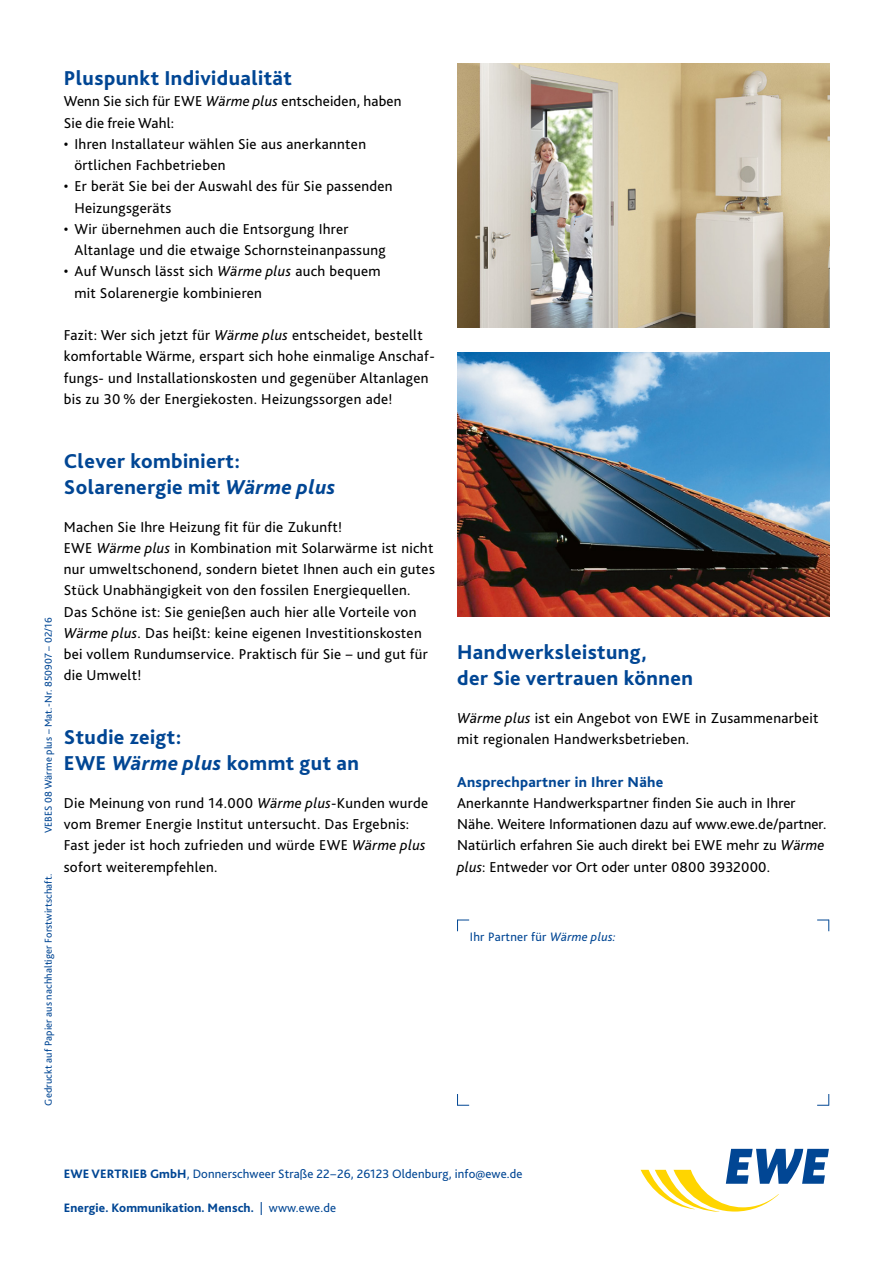
<style>
.page{position:relative;width:893px;height:1263px;background:#fff}
.page>*{position:absolute;margin:0;border:0;box-sizing:border-box;transform-origin:0 0}
.t1{font:800 21px/26.2px "Bliss 2";letter-spacing:.02em;color:#014694}
.t2{font:15px/21.3px "Bliss 2";letter-spacing:.02em;color:#000}
.t3{font:800 15px "Bliss 2";letter-spacing:.02em;color:#014694}
.t4{font:12.75px "Bliss 2";letter-spacing:.01em;color:#014694}
.t5{font:800 12.75px "Bliss 2";letter-spacing:.01em;color:#014694}
.t6{font:10.5px "Bliss 2";letter-spacing:.01em;color:#014694}
.s1{font-style:italic}
.s2{font-weight:800}
.s3{font-weight:400}
</style>
<div class="page">
<img style="left:457px;top:353px;width:372px;height:264px">
<img style="left:457px;top:64px;width:372px;height:263px">
<svg style="left:641px;top:1149px;width:188px;height:63px"></svg>
<svg style="left:457px;top:919px;width:12px;height:12px"></svg>
<svg style="left:457px;top:1094px;width:12px;height:12px"></svg>
<svg style="left:817px;top:919px;width:12px;height:12px"></svg>
<svg style="left:817px;top:1094px;width:12px;height:12px"></svg>
<h1 class="t1" style="left:64px;top:64px;width:230px">Pluspunkt Individualität</h1>
<p class="t2" style="left:64px;top:90px;width:339px">Wenn Sie sich für EWE <span class="s1">Wärme plus</span> entscheiden, haben<br>Sie die freie Wahl:</p>
<p class="t2" style="left:74px;top:133px;width:293px;text-indent:-11px">• Ihren Installateur wählen Sie aus anerkannten örtlichen Fachbetrieben</p>
<p class="t2" style="left:74px;top:175px;width:320px;text-indent:-11px">• Er berät Sie bei der Auswahl des für Sie passenden<br>Heizungsgeräts</p>
<p class="t2" style="left:74px;top:218px;width:313px;text-indent:-11px">• Wir übernehmen auch die Entsorgung Ihrer<br>Altanlage und die etwaige Schornsteinanpassung</p>
<p class="t2" style="left:74px;top:260px;width:308px;text-indent:-11px">• Auf Wunsch lässt sich <span class="s1">Wärme plus</span> auch bequem mit Solarenergie kombinieren</p>
<p class="t2" style="left:64px;top:324px;width:372px">Fazit: Wer sich jetzt für <span class="s1">Wärme plus</span> entscheidet, bestellt komfortable Wärme, erspart sich hohe einmalige Anschaf&shy;fungs- und Installationskosten und gegenüber Altanlagen bis zu 30 % der Energiekosten. Heizungssorgen ade!</p>
<p class="t6" style="left:42px;top:833px;width:217px;rotate:-90deg">VEBES 08 Wärme plus – Mat.-Nr. 850907 – 02/16</p>
<p class="t6" style="left:42px;top:1106px;width:233px;rotate:-90deg">Gedruckt auf Papier aus nachhaltiger Forstwirtschaft.</p>
<h1 class="t1" style="left:64px;top:447px;width:273px">Clever kombiniert:<br>Solarenergie mit <span class="s1">Wärme plus</span></h1>
<p class="t2" style="left:64px;top:515px;width:373px">Machen Sie Ihre Heizung fit für die Zukunft!<br>EWE <span class="s1">Wärme plus</span> in Kombination mit Solarwärme ist nicht nur umweltschonend, sondern bietet Ihnen auch ein gutes Stück Unabhängigkeit von den fossilen Energiequellen.<br>Das Schöne ist: Sie genießen auch hier alle Vorteile von <span class="s1">Wärme plus</span>. Das heißt: keine eigenen Investitionskosten bei vollem Rundumservice. Praktisch für Sie – und gut für die Umwelt!</p>
<h1 class="t1" style="left:64px;top:723px;width:297px">Studie zeigt:<br>EWE <span class="s1">Wärme plus</span> kommt gut an</h1>
<p class="t2" style="left:64px;top:792px;width:366px">Die Meinung von rund 14.000 <span class="s1">Wärme plus</span>-Kunden wurde vom Bremer Energie Institut untersucht. Das Ergebnis:<br>Fast jeder ist hoch zufrieden und würde EWE <span class="s1">Wärme plus </span>sofort weiterempfehlen.</p>
<h1 class="t1" style="left:457px;top:638px;width:237px">Handwerksleistung,<br>der Sie vertrauen können</h1>
<p class="t2" style="left:457px;top:707px;width:363px"><span class="s1">Wärme plus</span> ist ein Angebot von EWE in Zusammenarbeit mit regionalen Handwerksbetrieben.</p>
<p class="t3" style="left:457px;top:772px;width:208px">Ansprechpartner in Ihrer Nähe</p>
<p class="t2" style="left:457px;top:792px;width:371px">Anerkannte Handwerkspartner finden Sie auch in Ihrer Nähe. Weitere Informationen dazu auf www.ewe.de/partner.<br>Natürlich erfahren Sie auch direkt bei EWE mehr zu <span class="s1">Wärme plus</span>: Entweder vor Ort oder unter 0800 3932000.</p>
<p class="t4" style="left:470px;top:928px;width:147px">Ihr Partner für <span class="s1">Wärme plus:</span></p>
<p class="t4" style="left:64px;top:1166px;width:460px"><span class="s2">EWE VERTRIEB GmbH</span>, Donnerschweer Straße 22–26, 26123 Oldenburg, info@ewe.de</p>
<p class="t5" style="left:64px;top:1200px;width:274px">Energie. Kommunikation. Mensch. <span class="s3">| www.ewe.de</span></p>
</div>
